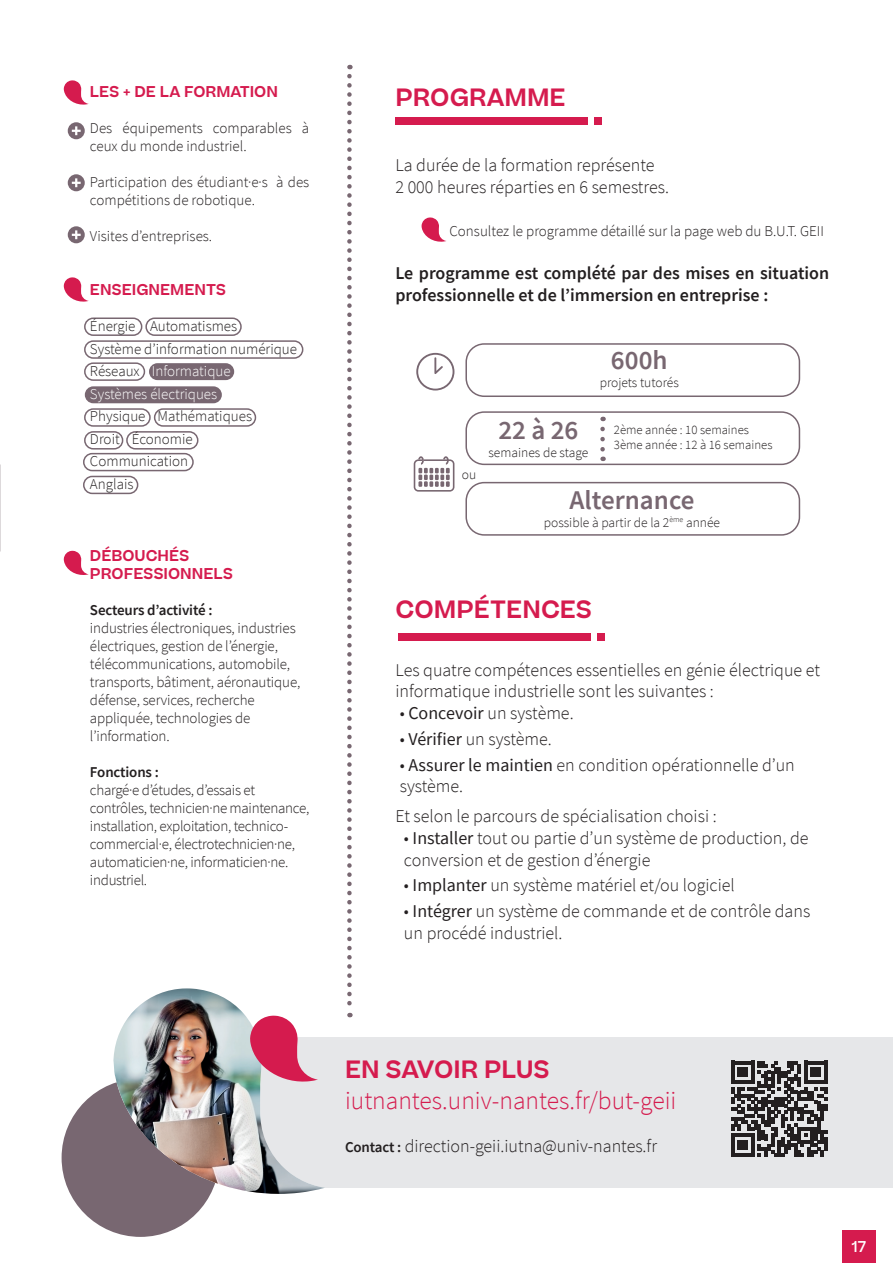
<style>
.page{position:relative;width:893px;height:1263px;background:#fff}
.page>*{position:absolute;margin:0;border:0;box-sizing:border-box;transform-origin:0 0}
.t1{font:600 27px "Source Sans Pro";color:#786771}
.t2{font:300 25.5px "Source Sans Pro";color:#d51b4e}
.t3{font:600 24px "Beatrice";color:#d51b4e}
.t4{font:300 18px/21.6px "Source Sans Pro";color:#231f20}
.t5{font:600 18px/21.6px "Source Sans Pro";color:#231f20}
.t6{font:300 15px/18px "Source Sans Pro";letter-spacing:-.01em;color:#231f20}
.t7{font:600 15px/18px "Beatrice";color:#d51b4e}
.t8{font:600 15px "Source Sans Pro";letter-spacing:-.01em;color:#231f20}
.t9{font:500 15px "Beatrice";color:#fff}
.t10{font:300 13.5px "Source Sans Pro";color:#231f20}
.t11{font:300 12.75px/15.3px "Source Sans Pro";color:#231f20}
.s1{color:#fff}
.s2{font-weight:400}
.s3{font-weight:600;font-size:15px}
</style>
<div class="page">
<div style="left:842px;top:1230px;width:34px;height:33px;background:#d51b4e"></div>
<div style="left:149px;top:363px;width:85px;height:17px;background:#786771;border-radius:8px"></div>
<div style="left:84px;top:317px;width:58px;height:19px;border:2px solid #786771;border-radius:8px"></div>
<div style="left:84px;top:340px;width:219px;height:19px;border:2px solid #786771;border-radius:8px"></div>
<div style="left:85px;top:386px;width:137px;height:17px;background:#786771;border-radius:8px"></div>
<div style="left:84px;top:408px;width:67px;height:19px;border:2px solid #786771;border-radius:8px"></div>
<div style="left:84px;top:431px;width:39px;height:18px;border:2px solid #786771;border-radius:8px"></div>
<div style="left:83px;top:453px;width:111px;height:18px;border:2px solid #786771;border-radius:8px"></div>
<div style="left:83px;top:476px;width:55px;height:18px;border:2px solid #786771;border-radius:8px"></div>
<div style="left:126px;top:431px;width:72px;height:18px;border:2px solid #786771;border-radius:8px"></div>
<div style="left:154px;top:408px;width:102px;height:19px;border:2px solid #786771;border-radius:8px"></div>
<svg style="left:422px;top:217px;width:24px;height:25px"></svg>
<svg style="left:64px;top:80px;width:25px;height:25px"></svg>
<svg style="left:64px;top:277px;width:25px;height:25px"></svg>
<svg style="left:347px;top:76px;width:5px;height:941px"></svg>
<div style="left:395px;top:118px;width:193px;height:7px;background:#d51b4e"></div>
<div style="left:594px;top:118px;width:8px;height:7px;background:#d51b4e"></div>
<div style="left:238px;top:1037px;width:655px;height:150px;background:#e6e7e9"></div>
<div style="left:62px;top:1078px;width:157px;height:159px;background:#786771;border-radius:50%"></div>
<img style="left:113px;top:988px;width:212px;height:206px">
<svg style="left:250px;top:1016px;width:68px;height:68px"></svg>
<svg style="left:731px;top:1061px;width:96px;height:96px"></svg>
<div style="left:68px;top:122px;width:17px;height:17px;background:#786771;border-radius:50%"></div>
<svg style="left:72px;top:126px;width:9px;height:9px"></svg>
<div style="left:68px;top:174px;width:17px;height:17px;background:#786771;border-radius:50%"></div>
<svg style="left:72px;top:178px;width:9px;height:9px"></svg>
<div style="left:68px;top:226px;width:17px;height:17px;background:#786771;border-radius:50%"></div>
<svg style="left:72px;top:230px;width:9px;height:9px"></svg>
<div style="left:145px;top:317px;width:97px;height:19px;border:2px solid #786771;border-radius:8px"></div>
<div style="left:84px;top:362px;width:61px;height:19px;border:2px solid #786771;border-radius:8px"></div>
<svg style="left:64px;top:551px;width:25px;height:24px"></svg>
<img style="left:0;top:207px;width:1px;height:303px">
<svg style="left:416px;top:353px;width:38px;height:37px"></svg>
<svg style="left:414px;top:456px;width:40px;height:36px"></svg>
<div style="left:465px;top:343px;width:335px;height:54px;border:2px solid #786771;border-radius:18px"></div>
<div style="left:465px;top:411px;width:335px;height:54px;border:2px solid #786771;border-radius:18px"></div>
<div style="left:465px;top:482px;width:335px;height:54px;border:2px solid #786771;border-radius:18px"></div>
<svg style="left:600px;top:429px;width:5px;height:32px"></svg>
<div style="left:398px;top:633px;width:193px;height:8px;background:#d51b4e"></div>
<div style="left:597px;top:633px;width:8px;height:8px;background:#d51b4e"></div>
<p class="t7" style="left:90px;top:83px;width:190px">LES + DE LA FORMATION</p>
<p class="t6" style="left:90px;top:119px;width:221px">Des équipements comparables à ceux du monde industriel.</p>
<p class="t6" style="left:90px;top:173px;width:221px">Participation des étudiant·e·s à des compétitions de robotique.</p>
<p class="t6" style="left:90px;top:227px;width:124px">Visites d’entreprises.</p>
<p class="t7" style="left:90px;top:281px;width:138px">ENSEIGNEMENTS</p>
<p class="t6" style="left:90px;top:315px;width:209px;line-height:22.5px">Énergie Automatismes<br>Système d’information numérique<br>Réseaux <span class="s1">Informatique<br>Systèmes électriques</span></p>
<p class="t6" style="left:90px;top:405px;width:164px;line-height:22.5px">Physique Mathématiques<br>Droit Économie<br>Communication<br>Anglais</p>
<p class="t7" style="left:90px;top:547px;width:145px">DÉBOUCHÉS<br>PROFESSIONNELS</p>
<p class="t8" style="left:90px;top:600px;width:124px">Secteurs d’activité :</p>
<p class="t6" style="left:90px;top:619px;width:212px">industries électroniques, industries électriques, gestion de l’énergie, télécommunications, automobile, transports, bâtiment, aéronautique, défense, services, recherche appliquée, technologies de l’information.</p>
<p class="t8" style="left:90px;top:762px;width:70px">Fonctions :</p>
<p class="t6" style="left:90px;top:781px;width:221px">chargé·e d’études, d’essais et contrôles, technicien·ne maintenance, installation, exploitation, technico&shy;commercial·e, électrotechnicien·ne, automaticien·ne, informaticien·ne. industriel.</p>
<h3 class="t3" style="left:395px;top:82px;width:172px">PROGRAMME</h3>
<p class="t4" style="left:395px;top:154px;width:275px">La durée de la formation représente<br>2 000 heures réparties en 6 semestres.</p>
<p class="t6" style="left:449px;top:222px;width:376px">Consultez le programme détaillé sur la page web du B.U.T. GEII</p>
<p class="t5" style="left:395px;top:262px;width:435px">Le programme est complété par des mises en situation professionnelle et de l’immersion en entreprise :</p>
<p class="t10" style="left:462px;top:466px;width:16px">ou</p>
<h1 class="t1" style="left:498px;top:413px;width:82px">22 à 26</h1>
<p class="t10" style="left:488px;top:445px;width:101px">semaines de stage</p>
<h1 class="t1" style="left:611px;top:342px;width:58px">600h</h1>
<p class="t10" style="left:600px;top:374px;width:81px">projets tutorés</p>
<p class="t11" style="left:614px;top:422px;width:160px">2ème année : 10 semaines<br>3ème année : 12 à 16 semaines</p>
<h1 class="t1" style="left:569px;top:482px;width:127px">Alternance</h1>
<p class="t10" style="left:544px;top:514px;width:178px">possible à partir de la 2<sup>ème</sup> année</p>
<h3 class="t3" style="left:395px;top:593px;width:198px">COMPÉTENCES</h3>
<p class="t4" style="left:395px;top:659px;width:426px">Les quatre compétences essentielles en génie électrique et informatique industrielle sont les suivantes :</p>
<p class="t4" style="left:400px;top:702px;width:175px">• <span class="s2">Concevoir</span> un système.</p>
<p class="t4" style="left:400px;top:728px;width:154px">• <span class="s2">Vérifier</span> un système.</p>
<p class="t4" style="left:400px;top:754px;width:397px">• <span class="s2">Assurer le maintien</span> en condition opérationnelle d’un système.</p>
<p class="t4" style="left:395px;top:806px;width:323px">Et selon le parcours de spécialisation choisi :</p>
<p class="t4" style="left:404px;top:827px;width:406px">• <span class="s2">Installer</span> tout ou partie d’un système de production, de conversion et de gestion d’énergie</p>
<p class="t4" style="left:404px;top:875px;width:332px">• <span class="s2">Implanter</span> un système matériel et/ou logiciel</p>
<p class="t4" style="left:404px;top:900px;width:408px">• <span class="s2">Intégrer</span> un système de commande et de contrôle dans un procédé industriel.</p>
<h3 class="t3" style="left:345px;top:1054px;width:206px">EN SAVOIR PLUS</h3>
<h2 class="t2" style="left:345px;top:1085px;width:333px">iutnantes.univ-nantes.fr/but-geii</h2>
<p class="t4" style="left:345px;top:1135px;width:314px"><span class="s3">Contact :</span> direction-geii.iutna@univ-nantes.fr</p>
<p class="t9" style="left:852px;top:1236px;width:16px">17</p>
</div>
